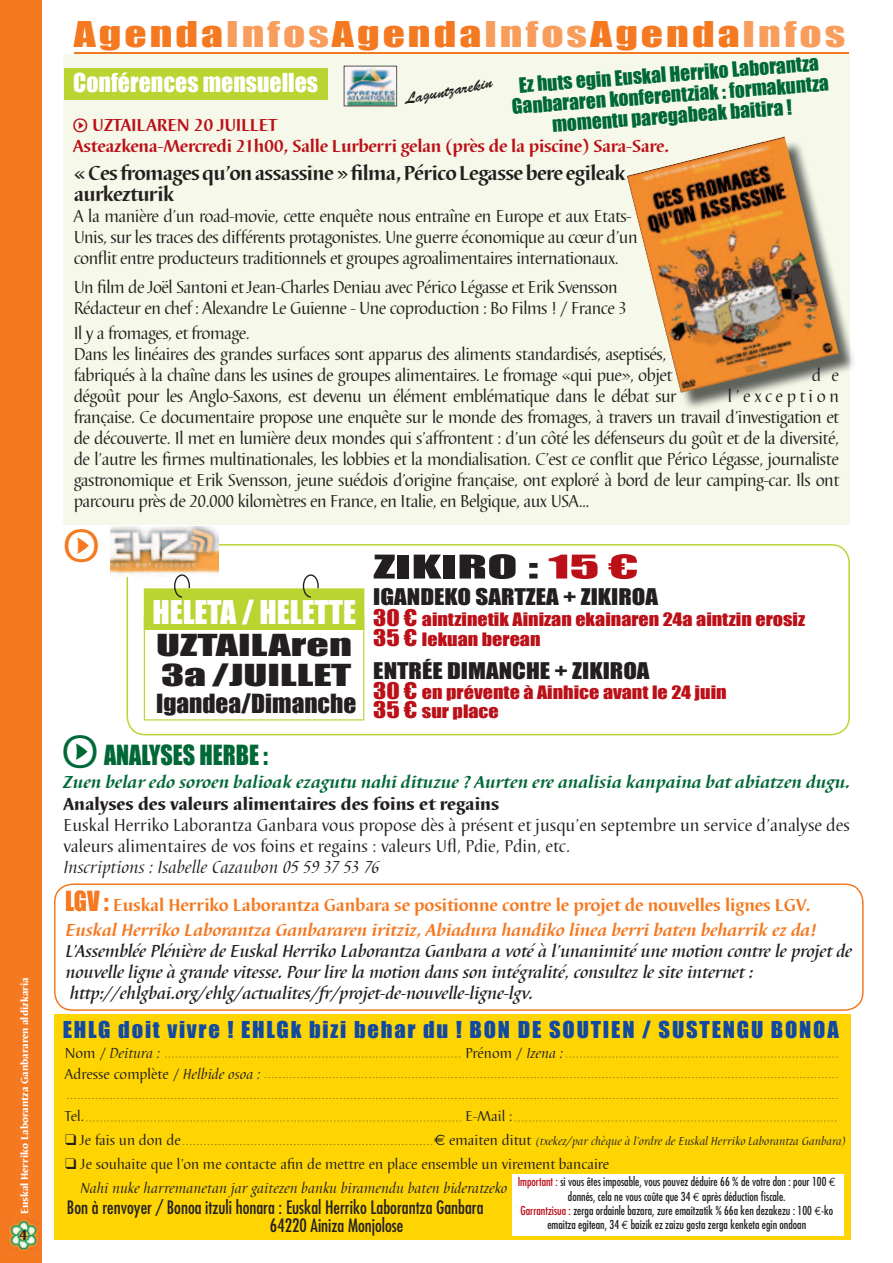
<style>
.page{position:relative;width:893px;height:1263px;background:#fff}
.page>*{position:absolute;margin:0;border:0;box-sizing:border-box;transform-origin:0 0}
.t1{font:37.5px "Bienvenue Picto Beta";color:#f47921}
.t2{font:32.7px "Impact";letter-spacing:.07em;color:#f47921;scale:1.33 1}
.t3{font:30.3px "Impact";color:#231f20;scale:1.83 1}
.t4{font:30px "Impact";color:#fff;scale:1.04 1}
.t5{font:27.9px/29.5px "Impact";color:#231f20;scale:1.57 1}
.t6{font:25.5px "Impact";color:#006837;scale:.94 1}
.t7{font:24.3px "Impact";color:#231f20;scale:1.04 1}
.t8{font:24px "Impact";color:#fff}
.t9{font:21.3px "Impact";letter-spacing:.08em;color:#114aa0;scale:1.05 1}
.t10{font:21.15px "Impact";color:#231f20;scale:1.18 1}
.t11{font:700 21px/21px "Barbedor T";letter-spacing:-.03em;color:#231f20}
.t12{font:19.35px/20.9px "Impact";color:#006837;text-align:center}
.t13{font:18px/21px "Barbedor T";letter-spacing:-.03em;color:#231f20}
.t14{font:italic 500 18px/21px "Barbedor T";letter-spacing:-.01em;color:#231f20}
.t15{font:italic 700 18px/24.8px "Barbedor T";letter-spacing:-.01em;color:#f47921}
.t16{font:18px/21px "Barbedor T";color:#231f20}
.t17{font:700 18px/21px "Barbedor T";letter-spacing:-.02em;color:#bb1018}
.t18{font:italic 700 18px "Barbedor T";color:#006837}
.t19{font:condensed 18px/18px "Futura";color:#231f20}
.t20{font:800 18px "Barbedor T";color:#231f20}
.t21{font:italic 18px "Barbedor T";color:#231f20}
.t22{font:16.95px/20.2px "Impact";color:#bb1018;scale:1.18 1}
.t23{font:15.75px "Brush Script";color:#231f20}
.t24{font:15px/24px "Barbedor T";color:#231f20}
.t25{font:italic 15px "Barbedor T";color:#231f20}
.t26{font:800 15px "Barbedor T";color:#231f20}
.t27{font:condensed 12px/14.4px "Futura";color:#231f20;text-align:center}
.t28{font:italic 12px "Barbedor T";color:#231f20}
.t29{font:800 10.5px "Barbedor T";color:#fff}
.s1{color:#f89d5b}
.s2{font-family:"Bienvenue Picto Beta";font-weight:400;font-size:15.75px}
.s3{color:#bb1018}
.s4{font-size:21.15px}
.s5{font-family:"Bienvenue Picto Beta";font-size:37.5px}
.s6{font-family:"Impact";font-weight:400;font-style:normal;font-size:25.5px}
.s7{font-style:normal}
.s8{font-style:italic}
.s9{font-family:"Euro Sans";font-style:normal;font-size:15px}
.s10{font-style:normal;font-size:15px}
.s11{font-family:"Euro Mono";font-stretch:normal}
</style>
<div class="page">
<div style="left:54px;top:1014px;width:796px;height:226px;background:#fed503"></div>
<svg style="left:165px;top:1057px;width:295px;height:1px"></svg>
<svg style="left:566px;top:1057px;width:272px;height:1px"></svg>
<svg style="left:67px;top:1098px;width:771px;height:1px"></svg>
<svg style="left:86px;top:1121px;width:375px;height:1px"></svg>
<svg style="left:183px;top:1144px;width:249px;height:1px"></svg>
<svg style="left:514px;top:1121px;width:323px;height:1px"></svg>
<div style="left:512px;top:1174px;width:331px;height:61px;background:#fff"></div>
<div style="left:0;top:0;width:41px;height:1263px;background:#f47921"></div>
<img style="left:9px;top:1219px;width:29px;height:31px">
<hr style="left:74px;top:52px;width:775px;height:2px;background:#f47921">
<div style="left:64px;top:54px;width:786px;height:471px;background:#f6f9e9"></div>
<div style="left:64px;top:68px;width:264px;height:31px;background:#bad432"></div>
<img style="left:344px;top:66px;width:53px;height:40px">
<img style="left:683px;top:299px;width:170px;height:109px">
<img style="left:627px;top:137px;width:212px;height:256px">
<svg style="left:127px;top:544px;width:723px;height:191px"></svg>
<svg style="left:54px;top:883px;width:810px;height:128px"></svg>
<img style="left:111px;top:526px;width:108px;height:50px">
<svg style="left:144px;top:574px;width:220px;height:146px"></svg>
<p class="t29" style="left:19px;top:1214px;width:239px;rotate:-90deg">Euskal Herriko Laborantza Ganbararen aldizkaria</p>
<p class="t26" style="left:19px;top:1226px;width:11px">4</p>
<h2 class="t2" style="left:74px;top:14px;width:582px">Agenda<span class="s1">Infos</span>Agenda<span class="s1">Infos</span>Agenda<span class="s1">Infos</span></h2>
<h3 class="t8" style="left:73px;top:68px;width:246px">Conférences mensuelles</h3>
<p class="t23" style="left:403px;top:90px;width:91px;rotate:-11deg">Laguntzarekin</p>
<p class="t12" style="left:510px;top:75px;width:319px;rotate:-4deg">Ez huts egin Euskal Herriko Laborantza<br>Ganbararen konferentziak : formakuntza momentu paregabeak baitira !</p>
<p class="t17" style="left:73px;top:115px;width:598px"><span class="s2">S</span> UZTAILAREN 20 JUILLET<br>Asteazkena-Mercredi 21h00, Salle Lurberri gelan (près de la piscine) Sara-Sare.</p>
<p class="t11" style="left:74px;top:163px;width:554px">« Ces fromages qu’on assassine » filma, Périco Legasse bere egileak aurkezturik</p>
<p class="t13" style="left:74px;top:206px;width:565px">A la manière d’un road-movie, cette enquête nous entraîne en Europe et aux Etats-<br>Unis, sur les traces des différents protagonistes. Une guerre économique au cœur d’un conflit entre producteurs traditionnels et groupes agroalimentaires internationaux.</p>
<p class="t13" style="left:74px;top:276px;width:555px">Un film de Joël Santoni et Jean-Charles Deniau avec Périco Légasse et Erik Svensson<br>Rédacteur en chef : Alexandre Le Guienne - Une coproduction : Bo Films ! / France 3</p>
<p class="t13" style="left:74px;top:323px;width:600px">Il y a fromages, et fromage.<br>Dans les linéaires des grandes surfaces sont apparus des aliments standardisés, aseptisés, fabriqués à la chaîne dans les usines de groupes alimentaires. Le fromage «qui pue», objet</p>
<p class="t13" style="left:812px;top:365px;width:29px">d e</p>
<p class="t13" style="left:74px;top:386px;width:767px;text-align:justify;text-indent:654px">l’exception française. Ce documentaire propose une enquête sur le monde des fromages, à travers un travail d’investigation et de découverte. Il met en lumière deux mondes qui s’affrontent : d’un côté les défenseurs du goût et de la diversité, de l’autre les firmes multinationales, les lobbies et la mondialisation. C’est ce conflit que Périco Légasse, journaliste gastronomique et Erik Svensson, jeune suédois d’origine française, ont exploré à bord de leur camping-car. Ils ont parcouru près de 20.000 kilomètres en France, en Italie, en Belgique, aux USA...</p>
<p class="t13" style="left:74px;top:386px;width:604px">dégoût pour les Anglo-Saxons, est devenu un élément emblématique dans le débat sur</p>
<h1 class="t1" style="left:64px;top:529px;width:36px">S</h1>
<h3 class="t4" style="left:152px;top:594px;width:198px">HELETA / HELETTE</h3>
<h3 class="t5" style="left:156px;top:630px;width:126px">UZTAILAren<br>3a/JUILLET</h3>
<h3 class="t7" style="left:156px;top:688px;width:194px">Igandea/Dimanche</h3>
<h3 class="t3" style="left:373px;top:548px;width:146px">ZIKIRO : <span class="s3">15 €</span></h3>
<p class="t10" style="left:373px;top:584px;width:243px">IGANDEKO SARTZEA + ZIKIROA</p>
<p class="t22" style="left:373px;top:609px;width:367px"><span class="s4">30 €</span> aintzinetik Ainizan ekainaren 24a aintzin erosiz<br><span class="s4">35 €</span> lekuan berean</p>
<p class="t10" style="left:373px;top:658px;width:236px">ENTRÉE DIMANCHE + ZIKIROA</p>
<p class="t22" style="left:373px;top:682px;width:301px;line-height:19.6px"><span class="s4">30 €</span> en prévente à Ainhice avant le 24 juin<br><span class="s4">35 €</span> sur place</p>
<h3 class="t6" style="left:63px;top:739px;width:220px"><span class="s5">S</span> ANALYSES HERBE :</h3>
<p class="t18" style="left:63px;top:771px;width:789px">Zuen belar edo soroen balioak ezagutu nahi dituzue ? Aurten ere analisia kanpaina bat abiatzen dugu.</p>
<p class="t20" style="left:63px;top:793px;width:437px">Analyses des valeurs alimentaires des foins et regains</p>
<p class="t16" style="left:63px;top:814px;width:788px">Euskal Herriko Laborantza Ganbara vous propose dès à présent et jusqu’en septembre un service d’analyse des valeurs alimentaires de vos foins et regains : valeurs Ufl, Pdie, Pdin, etc.</p>
<p class="t21" style="left:63px;top:856px;width:318px">Inscriptions : Isabelle Cazaubon 05 59 37 53 76</p>
<p class="t15" style="left:65px;top:893px;width:753px"><span class="s6">LGV :</span> <span class="s7">Euskal Herriko Laborantza Ganbara se positionne contre le projet de nouvelles lignes LGV.<br></span>Euskal Herriko Laborantza Ganbararen iritziz, Abiadura handiko linea berri baten beharrik ez da!</p>
<p class="t14" style="left:66px;top:940px;width:788px">L’Assemblée Plénière de Euskal Herriko Laborantza Ganbara a voté à l’unanimité une motion contre le projet de nouvelle ligne à grande vitesse. Pour lire la motion dans son intégralité, consultez le site internet : http://ehlgbai.org/ehlg/actualites/fr/projet-de-nouvelle-ligne-lgv.</p>
<p class="t9" style="left:63px;top:1016px;width:740px">EHLG doit vivre ! EHLGk bizi behar du ! BON DE SOUTIEN / SUSTENGU BONOA</p>
<p class="t25" style="left:65px;top:1044px;width:97px"><span class="s7">Nom /</span> Deitura :</p>
<p class="t24" style="left:465px;top:1041px;width:99px">Prénom / <span class="s8">Izena :</span></p>
<p class="t24" style="left:65px;top:1062px;width:197px">Adresse complète / <span class="s8">Helbide osoa :</span></p>
<p class="t24" style="left:65px;top:1104px;width:21px">Tel.</p>
<p class="t24" style="left:465px;top:1104px;width:49px">E-Mail :</p>
<p class="t24" style="left:65px;top:1128px;width:117px">❑ Je fais un don de</p>
<p class="t28" style="left:434px;top:1134px;width:414px"><span class="s9">€</span> <span class="s10">emaiten ditut</span> (txekez/par chèque à l’ordre de Euskal Herriko Laborantza Ganbara)</p>
<p class="t24" style="left:80px;top:1152px;width:531px;text-indent:-15px">❑ Je souhaite que l’on me contacte afin de mettre en place ensemble un virement bancaire<br><span class="s8">Nahi nuke harremanetan jar gaitezen banku biramendu baten bideratzeko</span></p>
<p class="t19" style="left:270px;top:1198px;width:215px;text-indent:-203px">Bon à renvoyer / Bonoa itzuli honara : Euskal Herriko Laborantza Ganbara<br>64220 Ainiza Monjolose</p>
<p class="t27" style="left:518px;top:1174px;width:320px"><span class="s3">Important :</span> si vous êtes imposable, vous pouvez déduire 66 % de votre don : pour 100 <span class="s11">€ </span>donnés, cela ne vous coûte que 34 <span class="s11">€</span> après déduction fiscale.<br><span class="s3">Garrantzisua :</span> zerga ordainle bazara, zure emaitzatik % 66a ken dezakezu : 100 <span class="s11">€</span>-ko emaitza egitean, 34 <span class="s11">€</span> baizik ez zaizu gosta zerga kenketa egin ondoan</p>
</div>
